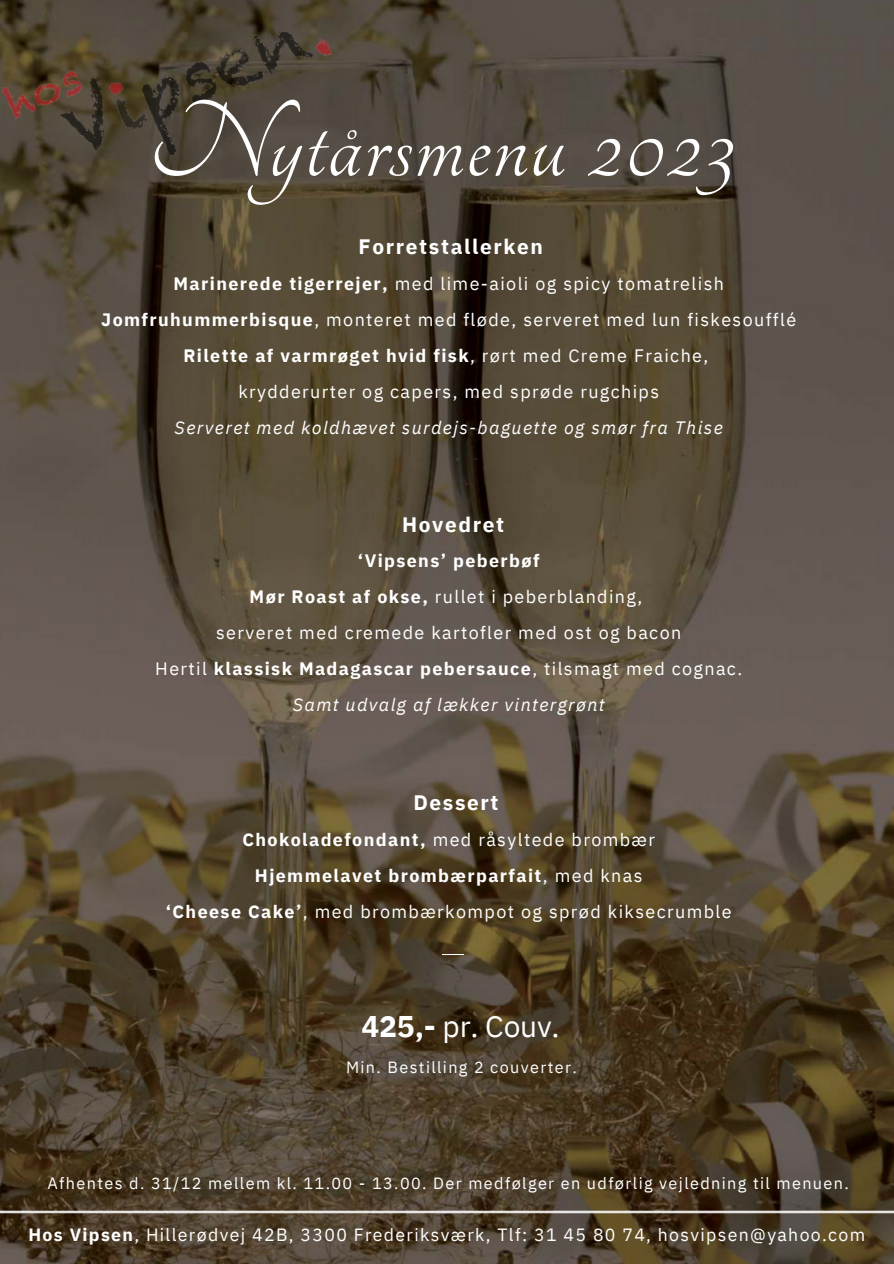
<style>
.page{position:relative;width:894px;height:1264px;background:#fff}
.page>*{position:absolute;margin:0;border:0;box-sizing:border-box;transform-origin:0 0}
.t1{font:118.35px "Tangerine";letter-spacing:.02em;color:#fff}
.t2{font:29.85px "IBM Plex Sans";letter-spacing:-.005em;color:#fff}
.t3{font:700 20.85px "IBM Plex Sans";letter-spacing:.08em;color:#fff}
.t4{font:18px "IBM Plex Sans";letter-spacing:.075em;color:#fff}
.t5{font:700 18px "IBM Plex Sans";letter-spacing:.075em;color:#fff}
.t6{font:italic 18px "IBM Plex Sans";letter-spacing:.075em;color:#fff}
.t7{font:17.7px "IBM Plex Sans";letter-spacing:.075em;color:#fff}
.t8{font:16.2px "IBM Plex Sans";letter-spacing:.085em;color:#fff}
.s1{font-weight:700}
.s2{font-weight:400}
</style>
<div class="page">
<img style="left:0;top:0;width:893px;height:1263px">
<svg style="left:442px;top:954px;width:22px;height:1px"></svg>
<img style="left:0;top:0;width:361px;height:219px">
<p class="t1" style="left:149px;top:87px;width:585px">Nytårsmenu 2023</p>
<p class="t3" style="left:358px;top:233px;width:186px">Forretstallerken</p>
<p class="t4" style="left:173px;top:271px;width:551px"><span class="s1">Marinerede tigerrejer,</span> med lime-aioli og spicy tomatrelish</p>
<p class="t4" style="left:101px;top:307px;width:696px"><span class="s1">Jomfruhummerbisque</span>, monteret med fløde, serveret med lun fiskesoufflé</p>
<p class="t5" style="left:183px;top:343px;width:526px">Rilette af varmrøget hvid fisk<span class="s2">, rørt med Creme Fraiche,</span></p>
<p class="t4" style="left:238px;top:379px;width:422px">krydderurter og capers, med sprøde rugchips</p>
<p class="t6" style="left:174px;top:415px;width:549px">Serveret med koldhævet surdejs-baguette og smør fra Thise</p>
<p class="t3" style="left:402px;top:510px;width:104px">Hovedret</p>
<p class="t5" style="left:358px;top:549px;width:183px">‘Vipsens’ peberbøf</p>
<p class="t4" style="left:249px;top:585px;width:394px"><span class="s1">Mør Roast af okse,</span> rullet i peberblanding,</p>
<p class="t4" style="left:216px;top:621px;width:466px">serveret med cremede kartofler med ost og bacon</p>
<p class="t5" style="left:155px;top:657px;width:588px"><span class="s2">Hertil</span> klassisk Madagascar pebersauce<span class="s2">, tilsmagt med cognac.</span></p>
<p class="t6" style="left:293px;top:693px;width:313px">Samt udvalg af lækker vintergrønt</p>
<p class="t3" style="left:413px;top:788px;width:87px">Dessert</p>
<p class="t4" style="left:242px;top:827px;width:414px"><span class="s1">Chokoladefondant,</span> med råsyltede brombær</p>
<p class="t5" style="left:255px;top:863px;width:389px">Hjemmelavet brombærparfait<span class="s2">, med knas</span></p>
<p class="t4" style="left:166px;top:899px;width:567px"><span class="s1">‘Cheese Cake’</span>, med brombærkompot og sprød kiksecrumble</p>
<p class="t2" style="left:361px;top:1006px;width:200px"><span class="s1">425,-</span> pr. Couv.</p>
<p class="t8" style="left:346px;top:1056px;width:232px">Min. Bestilling 2 couverter.</p>
<p class="t8" style="left:47px;top:1172px;width:802px">Afhentes d. 31/12 mellem kl. 11.00 - 13.00. Der medfølger en udførlig vejledning til menuen.</p>
<p class="t7" style="left:28px;top:1222px;width:838px"><span class="s1">Hos Vipsen</span>, Hillerødvej 42B, 3300 Frederiksværk, Tlf: 31 45 80 74, hosvipsen@yahoo.com</p>
</div>
